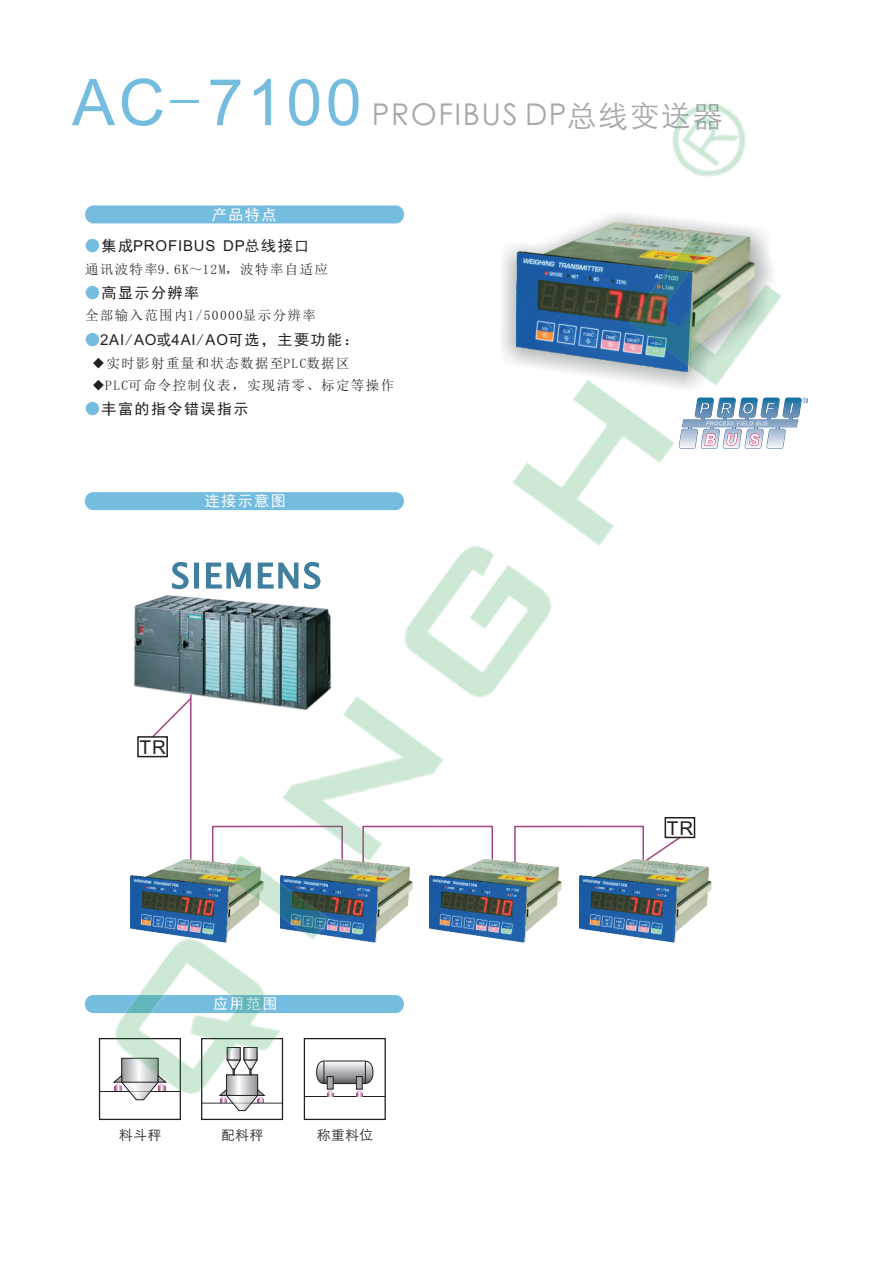
<style>
.page{position:relative;width:893px;height:1263px;background:#fff}
.page>*{position:absolute;margin:0;border:0;box-sizing:border-box;transform-origin:0 0}
.t1{font:30px "ST Xihei";letter-spacing:.05em;color:#a8a9ad}
.t2{font:19.05px "Arial";color:#231f20}
.t3{font:15px "Sim Hei";letter-spacing:.1em;color:#231f20}
.t4{font:15px "Arial";letter-spacing:.055em;color:#231f20}
.t5{font:15px "Sim Hei";letter-spacing:.1em;color:#fff}
.t6{font:13.5px "Sim Sun";letter-spacing:.1em;color:#231f20}
.t7{font:13.5px "ST Xihei";letter-spacing:.05em;color:#231f20}
.s1{font-family:"Arial";font-size:64.5px;color:#75bde0}
.s2{font-family:"Sim Sun";font-size:64.5px;color:#75bde0}
.s3{font-family:"Sim Hei";color:#75bde0}
.s4{font-family:"Sim Hei"}
.s5{color:#75bde0}
.s6{font-family:"Arial"}
</style>
<div class="page">
<img style="left:84px;top:104px;width:724px;height:1015px">
<h1 class="t1" style="left:72px;top:101px;width:652px"><span class="s1">AC</span><span class="s2">-</span><span class="s1">7100</span> PROFIBUS DP总线变送器</h1>
<p class="t5" style="left:212px;top:207px;width:66px">产品特点</p>
<p class="t4" style="left:85px;top:240px;width:226px"><span class="s3">●</span><span class="s4">集成</span>PROFIBUS DP<span class="s4">总线接口</span></p>
<p class="t3" style="left:85px;top:285px;width:115px"><span class="s5">●</span>高显示分辨率</p>
<p class="t3" style="left:85px;top:332px;width:275px"><span class="s5">●</span><span class="s6">2AI</span>/<span class="s6">AO</span>或<span class="s6">4AI</span>/<span class="s6">AO</span>可选，主要功能：</p>
<p class="t6" style="left:85px;top:263px;width:244px">通讯波特率9.6K～12M，波特率自适应</p>
<p class="t6" style="left:85px;top:308px;width:232px">全部输入范围内1/50000显示分辨率</p>
<p class="t6" style="left:92px;top:357px;width:259px">◆实时影射重量和状态数据至PLC数据区</p>
<p class="t6" style="left:92px;top:378px;width:304px">◆PLC可命令控制仪表，实现清零、标定等操作</p>
<p class="t3" style="left:85px;top:401px;width:165px"><span class="s5">●</span>丰富的指令错误指示</p>
<p class="t5" style="left:205px;top:493px;width:82px">连接示意图</p>
<h2 class="t2" style="left:139px;top:740px;width:28px">TR</h2>
<p class="t5" style="left:213px;top:996px;width:66px">应用范围</p>
<p class="t7" style="left:119px;top:1128px;width:43px">料斗秤</p>
<p class="t7" style="left:221px;top:1128px;width:43px">配料秤</p>
<p class="t7" style="left:317px;top:1128px;width:58px">称重料位</p>
<h2 class="t2" style="left:667px;top:821px;width:28px">TR</h2>
</div>
